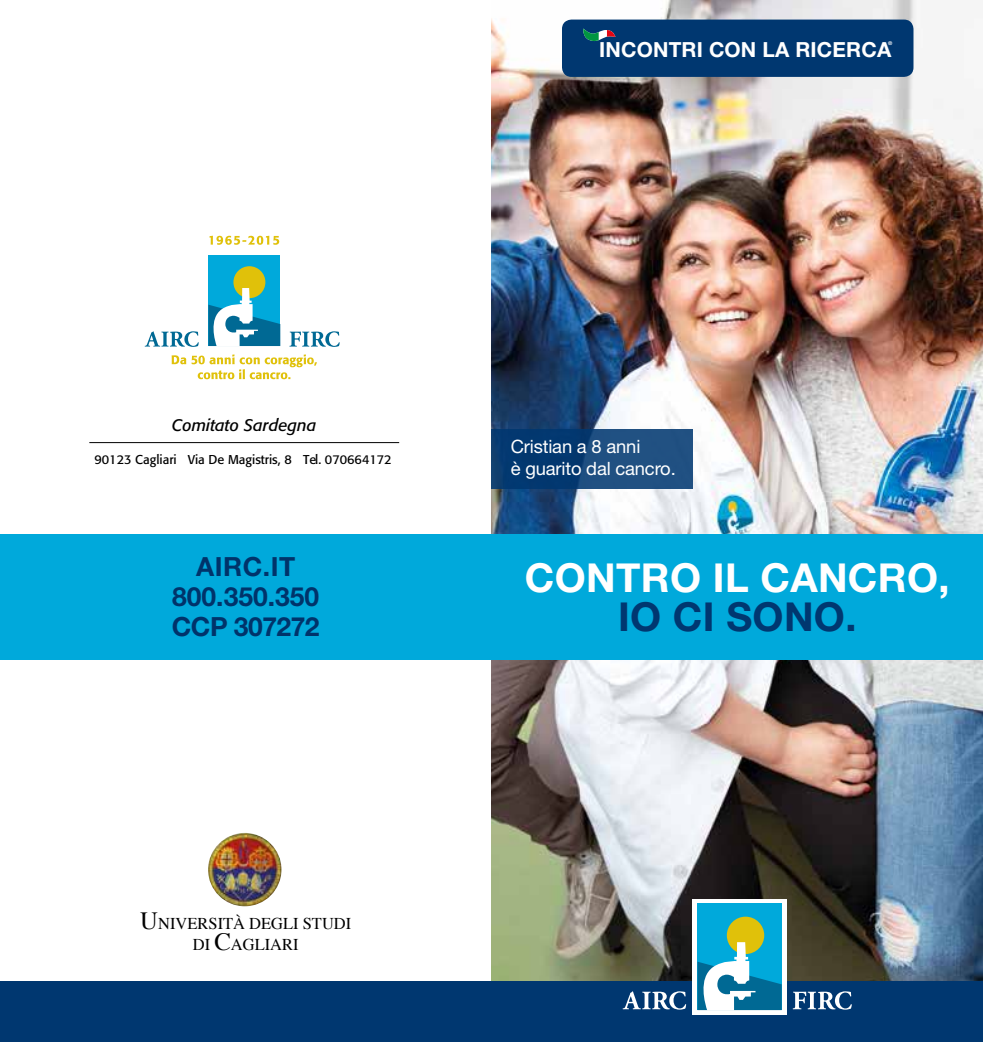
<style>
.page{position:relative;width:983px;height:1042px;background:#fff}
.page>*{position:absolute;margin:0;border:0;box-sizing:border-box;transform-origin:0 0}
.t1{font:700 39.9px "Helvetica Neue LT Std";letter-spacing:.01em;color:#fff}
.t2{font:700 39.9px "Helvetica Neue LT Std";letter-spacing:.01em;color:#003770}
.t3{font:700 26.43px/29.8px "Helvetica Neue LT Std";color:#00336a;text-align:center}
.t4{font:700 20.82px "Helvetica Neue LT Std";letter-spacing:.01em;color:#fff}
.t5{font:18.38px/21.9px "Helvetica Neue LT Std";letter-spacing:-.01em;color:#fff}
.t6{font:italic 16.62px "Formata";color:#000}
.t7{font:16.45px/20.7px "Times";color:#000;text-align:center}
.t8{font:12.6px "Formata";color:#000}
.t9{font:700 5.25px "Helvetica Neue LT Std";color:#fff}
.s1{font-size:24.68px}
</style>
<div class="page">
<img style="left:491px;top:0;width:491px;height:981px">
<div style="left:0;top:981px;width:982px;height:61px;background:#003770"></div>
<svg style="left:491px;top:429px;width:201px;height:59px;background:#134579"></svg>
<svg style="left:622px;top:991px;width:64px;height:18px"></svg>
<svg style="left:792px;top:991px;width:59px;height:18px"></svg>
<div style="left:0;top:535px;width:982px;height:125px;background:#00a9db"></div>
<svg style="left:145px;top:331px;width:54px;height:16px"></svg>
<svg style="left:289px;top:331px;width:50px;height:16px"></svg>
<div style="left:208px;top:255px;width:72px;height:91px;background:#00a9db"></div>
<div style="left:233px;top:266px;width:32px;height:32px;background:#e0c10a;border-radius:50%"></div>
<svg style="left:208px;top:288px;width:72px;height:58px"></svg>
<svg style="left:692px;top:898px;width:94px;height:116px"></svg>
<div style="left:697px;top:904px;width:84px;height:106px;background:#00a9db"></div>
<div style="left:726px;top:916px;width:38px;height:38px;background:#e0c10a;border-radius:50%"></div>
<svg style="left:697px;top:942px;width:84px;height:68px"></svg>
<div style="left:562px;top:20px;width:351px;height:57px;background:#003770;border-radius:10px"></div>
<svg style="left:583px;top:28px;width:32px;height:13px"></svg>
<svg style="left:209px;top:236px;width:70px;height:9px"></svg>
<svg style="left:172px;top:354px;width:145px;height:25px"></svg>
<img style="left:208px;top:833px;width:73px;height:73px;border-radius:37px">
<hr style="left:89px;top:442px;width:310px;height:1px;background:#000">
<p class="t9" style="left:887px;top:40px;width:6px">®</p>
<h3 class="t4" style="left:599px;top:36px;width:293px">INCONTRI CON LA RICERCA</h3>
<h3 class="t6" style="left:172px;top:415px;width:146px">Comitato Sardegna</h3>
<p class="t8" style="left:94px;top:452px;width:298px">90123 Cagliari Via De Magistris, 8 Tel. 070664172</p>
<h2 class="t3" style="left:172px;top:551px;width:149px">AIRC.IT<br>800.350.350<br>CCP 307272</h2>
<h3 class="t7" style="left:140px;top:911px;width:212px"><span class="s1">U</span>NIVERSITÀ DEGLI STUDI<br>DI <span class="s1">C</span>AGLIARI</h3>
<h3 class="t5" style="left:510px;top:435px;width:166px">Cristian a 8 anni<br>è guarito dal cancro.</h3>
<h1 class="t1" style="left:524px;top:553px;width:426px">CONTRO IL CANCRO,</h1>
<h1 class="t2" style="left:618px;top:592px;width:240px">IO CI SONO.</h1>
</div>
